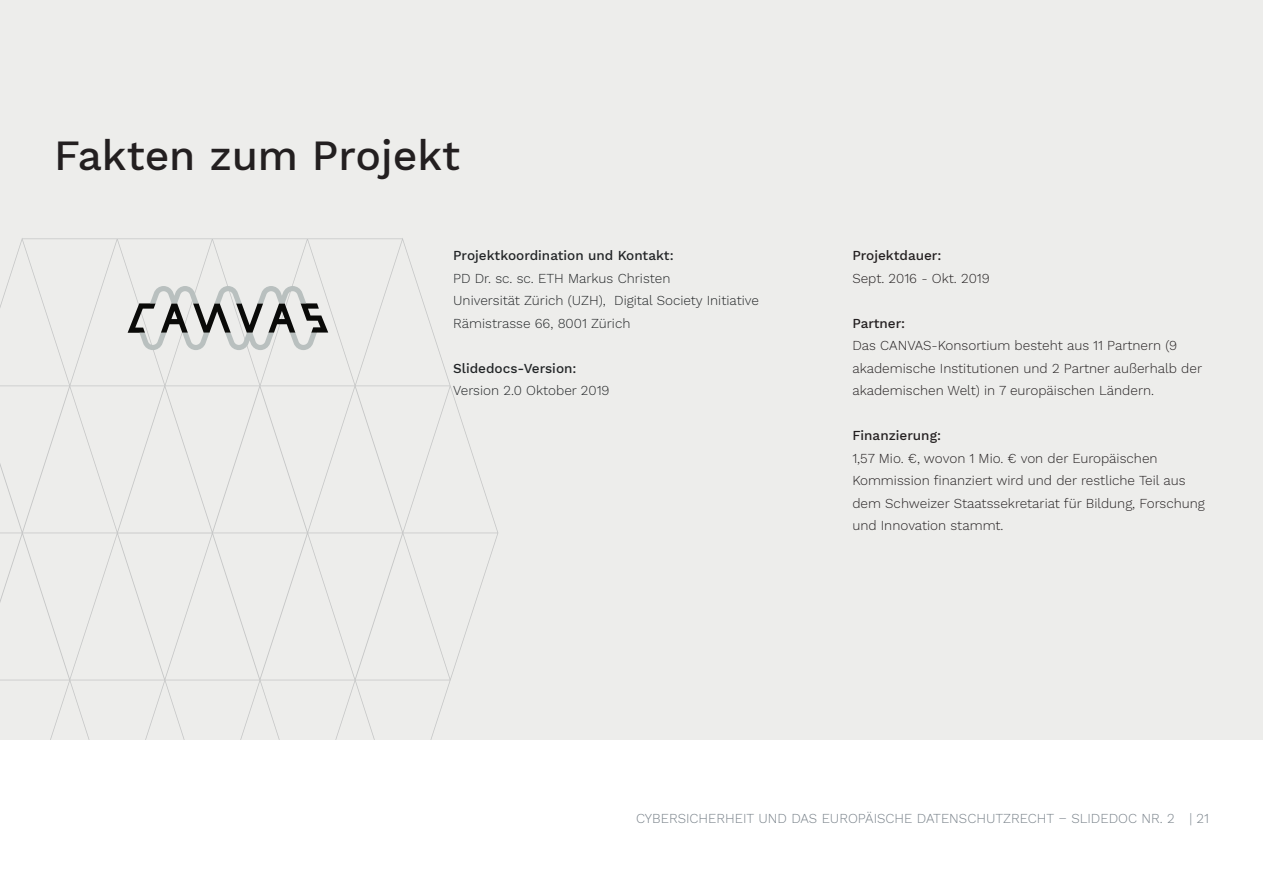
<style>
.page{position:relative;width:1263px;height:893px;background:#fff}
.page>*{position:absolute;margin:0;border:0;box-sizing:border-box;transform-origin:0 0}
.t1{font:500 42.45px "Work Sans";color:#231f20}
.t2{font:300 13.5px/22.5px "Work Sans";color:#231f20}
.t3{font:300 13.5px/22.5px "Work Sans";color:#212426}
.t4{font:300 13.5px "Work Sans";color:#79828a}
.t5{font:500 13.5px "Work Sans";color:#212426}
.t6{font:500 13.5px "Work Sans";color:#231f20}
</style>
<div class="page">
<div style="left:0;top:0;width:1263px;height:740px;background:#ededeb"></div>
<svg style="left:0;top:238px;width:498px;height:502px"></svg>
<svg style="left:128px;top:286px;width:200px;height:64px"></svg>
<h1 class="t1" style="left:54px;top:131px;width:408px">Fakten zum Projekt</h1>
<p class="t5" style="left:453px;top:248px;width:222px">Projektkoordination und Kontakt:</p>
<p class="t3" style="left:453px;top:267px;width:307px">PD Dr. sc. sc. ETH Markus Christen<br>Universität Zürich (UZH), Digital Society Initiative<br>Rämistrasse 66, 8001 Zürich</p>
<p class="t5" style="left:453px;top:360px;width:125px">Slidedocs-Version:</p>
<p class="t3" style="left:453px;top:380px;width:158px">Version 2.0 Oktober 2019</p>
<p class="t6" style="left:852px;top:248px;width:91px">Projektdauer:</p>
<p class="t2" style="left:852px;top:267px;width:139px">Sept. 2016 - Okt. 2019</p>
<p class="t6" style="left:852px;top:315px;width:54px">Partner:</p>
<p class="t2" style="left:852px;top:335px;width:351px">Das CANVAS-Konsortium besteht aus 11 Partnern (9 akademische Institutionen und 2 Partner außerhalb der akademischen Welt) in 7 europäischen Ländern.</p>
<p class="t6" style="left:852px;top:428px;width:90px">Finanzierung:</p>
<p class="t2" style="left:852px;top:447px;width:354px">1,57 Mio. €, wovon 1 Mio. € von der Europäischen Kommission finanziert wird und der restliche Teil aus dem Schweizer Staatssekretariat für Bildung, Forschung und Innovation stammt.</p>
<p class="t4" style="left:636px;top:810px;width:540px">CYBERSICHERHEIT UND DAS EUROPÄISCHE DATENSCHUTZRECHT – SLIDEDOC NR. 2</p>
<p class="t4" style="left:1189px;top:810px;width:21px">| 21</p>
</div>
